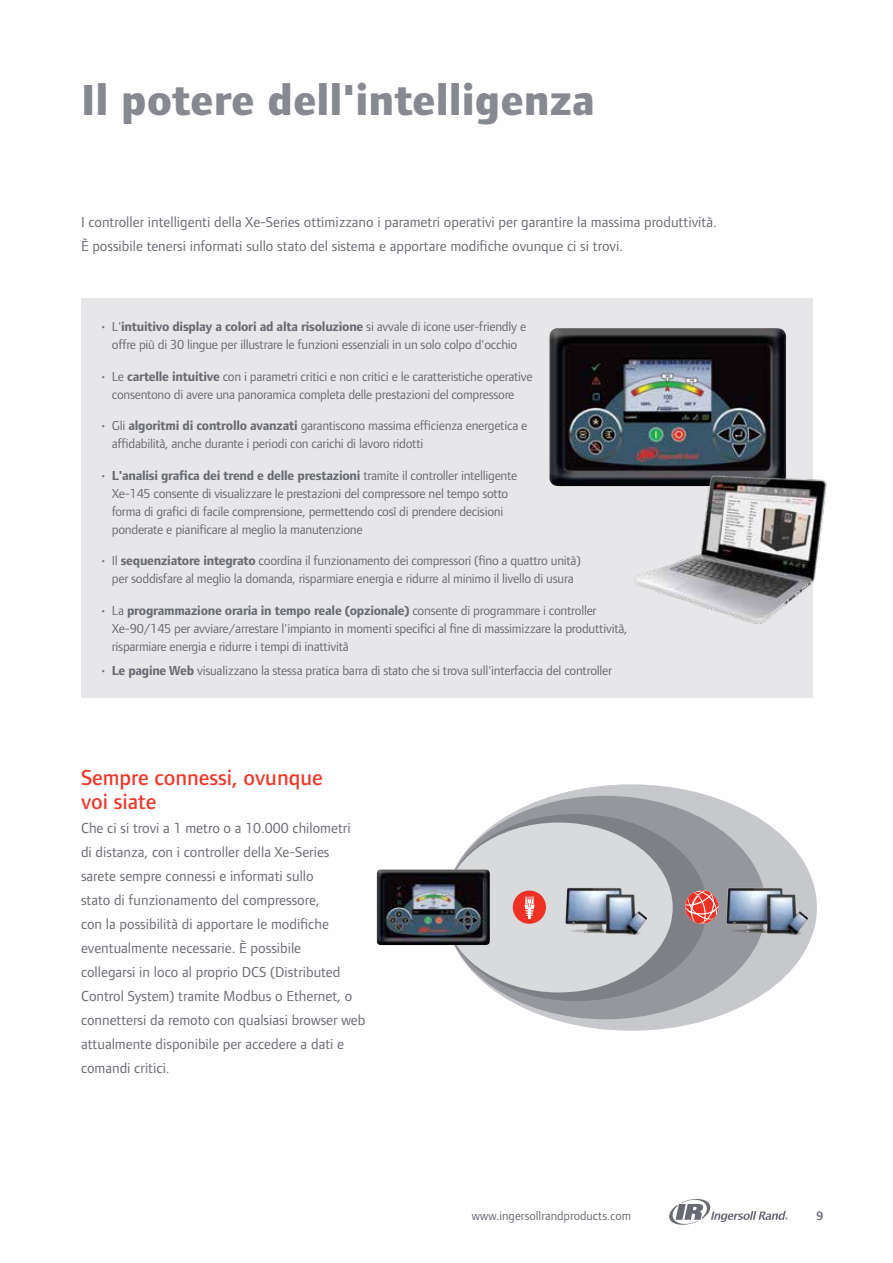
<style>
.page{position:relative;width:893px;height:1263px;background:#fff}
.page>*{position:absolute;margin:0;border:0;box-sizing:border-box;transform-origin:0 0}
.t1{font:800 45px "Foundry Form Sans";color:#878990}
.t2{font:500 22.5px/24px "Foundry Form Sans";color:#ef3829}
.t3{font:15px/24px "Foundry Form Sans";color:#696b73}
.t4{font:13.5px/18px "Foundry Form Sans";letter-spacing:-.02em;color:#696b73;text-align:center}
.t5{font:12.75px "Foundry Form Sans";color:#696b73}
.t6{font:600 12.75px "Foundry Form Sans";color:#696b73}
.s1{font-weight:700}
</style>
<div class="page">
<svg style="left:669px;top:1199px;width:119px;height:26px"></svg>
<svg style="left:496px;top:784px;width:316px;height:247px"></svg>
<div style="left:445px;top:796px;width:321px;height:223px;background:#96979d;border-radius:50%"></div>
<div style="left:445px;top:814px;width:262px;height:187px;background:#7f8086;border-radius:50%"></div>
<svg style="left:445px;top:822px;width:228px;height:170px"></svg>
<svg style="left:685px;top:890px;width:31px;height:34px"></svg>
<img style="left:377px;top:869px;width:113px;height:76px">
<img style="left:554px;top:880px;width:102px;height:63px">
<img style="left:716px;top:880px;width:101px;height:63px">
<div style="left:81px;top:298px;width:731px;height:399px;background:#e7e7e9"></div>
<img style="left:549px;top:328px;width:238px;height:159px">
<img style="left:633px;top:474px;width:194px;height:153px">
<h1 class="t1" style="left:81px;top:74px;width:516px">Il potere dell'intelligenza</h1>
<p class="t3" style="left:81px;top:210px;width:637px">I controller intelligenti della Xe-Series ottimizzano i parametri operativi per garantire la massima produttività.<br>È possibile tenersi informati sullo stato del sistema e apportare modifiche ovunque ci si trovi.</p>
<p class="t4" style="left:100px;top:318px;width:428px">• L'<span class="s1">intuitivo display a colori ad alta risoluzione</span> si avvale di icone user-friendly e offre più di 30 lingue per illustrare le funzioni essenziali in un solo colpo d'occhio</p>
<p class="t4" style="left:100px;top:367px;width:434px">• Le <span class="s1">cartelle intuitive</span> con i parametri critici e non critici e le caratteristiche operative consentono di avere una panoramica completa delle prestazioni del compressore</p>
<p class="t4" style="left:112px;top:417px;width:417px;text-align:left;text-indent:-12px">• Gli <span class="s1">algoritmi di controllo avanzati</span> garantiscono massima efficienza energetica e affidabilità, anche durante i periodi con carichi di lavoro ridotti</p>
<p class="t4" style="left:112px;top:466px;width:407px;text-align:left;text-indent:-12px">• <span class="s1">L'analisi grafica dei trend e delle prestazioni</span> tramite il controller intelligente Xe-145 consente di visualizzare le prestazioni del compressore nel tempo sotto forma di grafici di facile comprensione, permettendo così di prendere decisioni ponderate e pianificare al meglio la manutenzione</p>
<p class="t4" style="left:100px;top:551px;width:483px">• Il <span class="s1">sequenziatore integrato</span> coordina il funzionamento dei compressori (fino a quattro unità) per soddisfare al meglio la domanda, risparmiare energia e ridurre al minimo il livello di usura</p>
<p class="t4" style="left:112px;top:601px;width:517px;text-align:left;text-indent:-12px">• La <span class="s1">programmazione oraria in tempo reale (opzionale)</span> consente di programmare i controller<br>Xe-90/145 per avviare/arrestare l'impianto in momenti specifici al fine di massimizzare la produttività, risparmiare energia e ridurre i tempi di inattività</p>
<p class="t4" style="left:100px;top:661px;width:514px">• <span class="s1">Le pagine Web</span> visualizzano la stessa pratica barra di stato che si trova sull'interfaccia del controller</p>
<h2 class="t2" style="left:81px;top:765px;width:243px">Sempre connessi, ovunque voi siate</h2>
<p class="t3" style="left:81px;top:816px;width:286px">Che ci si trovi a 1 metro o a 10.000 chilometri<br>di distanza, con i controller della Xe-Series sarete sempre connessi e informati sullo<br>stato di funzionamento del compressore,<br>con la possibilità di apportare le modifiche eventualmente necessarie. È possibile<br>collegarsi in loco al proprio DCS (Distributed Control System) tramite Modbus o Ethernet, o connettersi da remoto con qualsiasi browser web attualmente disponibile per accedere a dati e comandi critici.</p>
<p class="t5" style="left:472px;top:1208px;width:161px">www.ingersollrandproducts.com</p>
<p class="t6" style="left:816px;top:1209px;width:9px">9</p>
</div>
